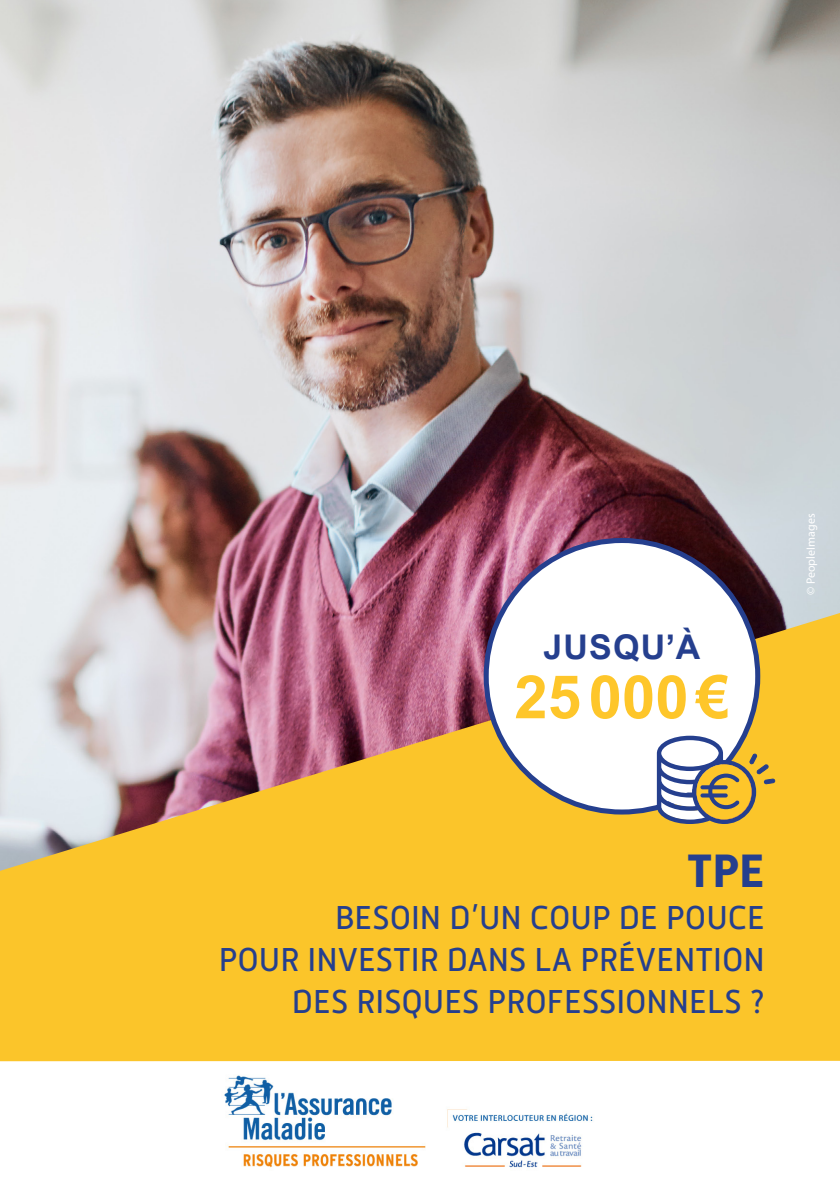
<style>
.page{position:relative;width:840px;height:1199px;background:#fff}
.page>*{position:absolute;margin:0;border:0;box-sizing:border-box;transform-origin:0 0}
.t1{font:700 60px "Arial";color:#fec62a}
.t2{font:700 48px "Mic 32 New";color:#253f8e}
.t3{font:34px "Mic 32 New";color:#253f8e}
.t4{font:700 34px "Arial";letter-spacing:.035em;color:#253f8e}
.t5{font:12px "Myriad Pro";color:#fff}
</style>
<div class="page">
<img style="left:197px;top:1061px;width:396px;height:107px">
<img style="left:0;top:0;width:840px;height:609px">
<svg style="left:0;top:609px;width:840px;height:452px;background:#e9b74e"></svg>
<div style="left:486px;top:540px;width:272px;height:272px;background:#fff;border-radius:50%"></div>
<svg style="left:657px;top:735px;width:118px;height:89px"></svg>
<svg style="left:835px;top:0;width:5px;height:9px"></svg>
<p class="t4" style="left:543px;top:623px;width:159px">JUSQU’À</p>
<p class="t1" style="left:514px;top:655px;width:217px">25000€</p>
<p class="t5" style="left:803px;top:595px;width:83px;rotate:-90deg">© PeopleImages</p>
<p class="t2" style="left:687px;top:843px;width:79px">TPE</p>
<p class="t3" style="left:335px;top:898px;width:431px">BESOIN D’UN COUP DE POUCE</p>
<p class="t3" style="left:219px;top:940px;width:548px">POUR INVESTIR DANS LA PRÉVENTION</p>
<p class="t3" style="left:292px;top:982px;width:474px">DES RISQUES PROFESSIONNELS ?</p>
</div>
